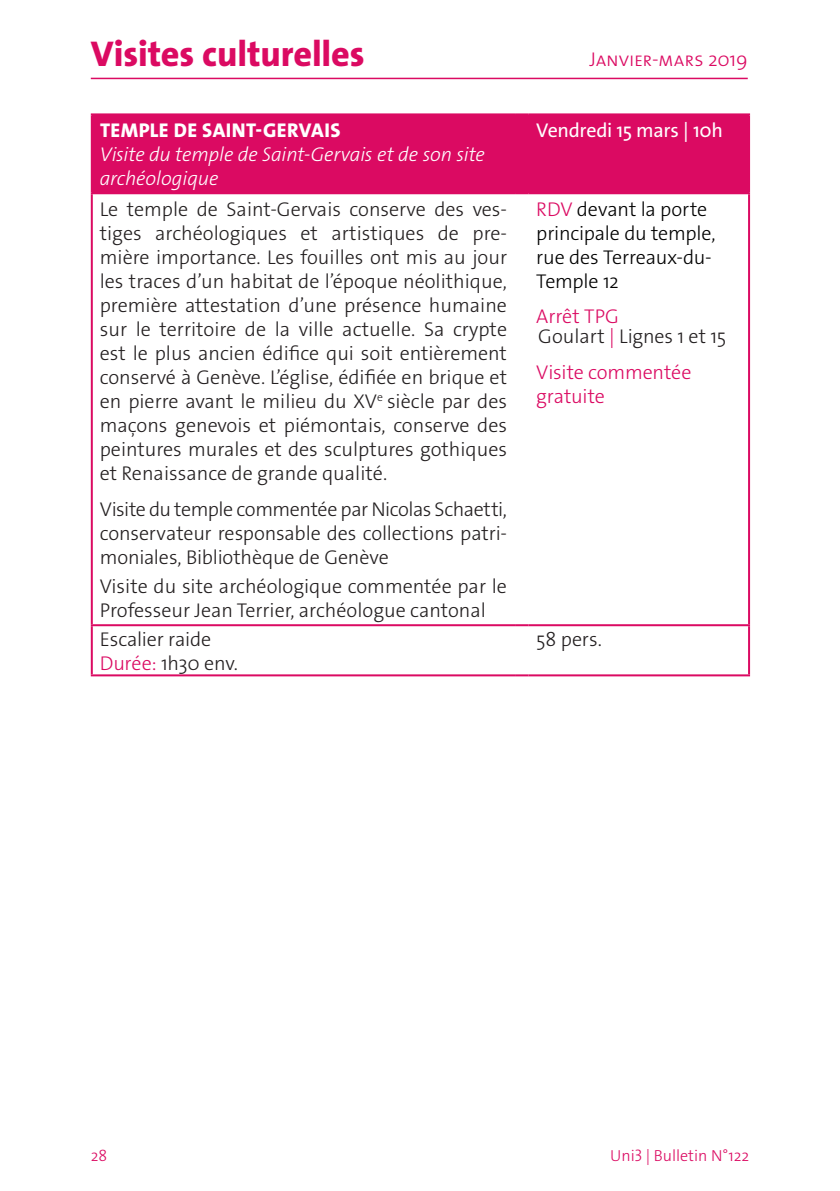
<style>
.page{position:relative;width:840px;height:1191px;background:#fff}
.page>*{position:absolute;margin:0;border:0;box-sizing:border-box;transform-origin:0 0}
.t1{font:800 36px "The Sans Os F";letter-spacing:-.005em;color:#db0a62}
.t2{font:300 20px/24px "The Sans Os F";color:#231f20}
.t3{font:300 20px/24px "The Sans Os F";letter-spacing:-.02em;color:#000}
.t4{font:italic 300 20px/24px "The Sans Os F";letter-spacing:-.01em;color:#fff}
.t5{font:300 20px/24px "The Sans Os F";letter-spacing:-.005em;color:#db0a62}
.t6{font:800 20px "The Sans Os F";letter-spacing:.025em;color:#fff}
.t7{font:20px "The Sans Os F";letter-spacing:-.015em;color:#fff}
.t8{font:300 16px "The Sans Os F";color:#db0a62}
.s1{color:#db0a62}
</style>
<div class="page">
<hr style="left:91px;top:78px;width:656px;height:1px;background:#db0a62">
<div style="left:93px;top:115px;width:654px;height:77px;background:#db0a62"></div>
<hr style="left:91px;top:194px;width:2px;height:430px;background:#db0a62">
<hr style="left:747px;top:194px;width:2px;height:430px;background:#db0a62">
<svg style="left:514px;top:113px;width:14px;height:2px"></svg>
<svg style="left:514px;top:192px;width:14px;height:2px"></svg>
<hr style="left:91px;top:624px;width:423px;height:2px;background:#db0a62">
<hr style="left:91px;top:626px;width:2px;height:48px;background:#db0a62">
<svg style="left:514px;top:624px;width:14px;height:2px"></svg>
<hr style="left:528px;top:624px;width:221px;height:2px;background:#db0a62">
<hr style="left:747px;top:626px;width:2px;height:48px;background:#db0a62">
<hr style="left:91px;top:674px;width:423px;height:2px;background:#db0a62">
<svg style="left:514px;top:674px;width:14px;height:2px"></svg>
<hr style="left:528px;top:674px;width:221px;height:2px;background:#db0a62">
<hr style="left:527px;top:115px;width:2px;height:77px;background:#db0a62">
<hr style="left:528px;top:113px;width:221px;height:2px;background:#db0a62">
<hr style="left:747px;top:115px;width:2px;height:77px;background:#db0a62">
<hr style="left:91px;top:113px;width:423px;height:2px;background:#db0a62">
<hr style="left:91px;top:115px;width:2px;height:77px;background:#db0a62">
<hr style="left:513px;top:115px;width:2px;height:77px;background:#db0a62">
<hr style="left:91px;top:192px;width:423px;height:2px;background:#db0a62">
<hr style="left:528px;top:192px;width:221px;height:2px;background:#db0a62">
<h1 class="t1" style="left:91px;top:31px;width:275px">Visites culturelles</h1>
<p class="t6" style="left:100px;top:118px;width:242px">TEMPLE DE SAINT-GERVAIS</p>
<p class="t4" style="left:100px;top:143px;width:386px">Visite du temple de Saint-Gervais et de son site archéologique</p>
<p class="t2" style="left:100px;top:197px;width:408px;text-align:justify">Le temple de Saint-Gervais conserve des ves&shy;tiges archéologiques et artistiques de pre&shy;mière importance. Les fouilles ont mis au jour les traces d’un habitat de l’époque néolithique, première attestation d’une présence humaine sur le territoire de la ville actuelle. Sa crypte est le plus ancien édifice qui soit entièrement conservé à Genève. L’église, édifiée en brique et en pierre avant le milieu du XV<sup>e</sup> siècle par des maçons genevois et piémontais, conserve des peintures murales et des sculptures gothiques et Renaissance de grande qualité.</p>
<p class="t2" style="left:100px;top:497px;width:408px;text-align:justify">Visite du temple commentée par Nicolas Schaetti, conservateur responsable des collections patri&shy;moniales, Bibliothèque de Genève</p>
<p class="t2" style="left:100px;top:574px;width:408px">Visite du site archéologique commentée par le<br>Professeur Jean Terrier, archéologue cantonal</p>
<p class="t5" style="left:589px;top:48px;width:159px">Janvier-mars 2019</p>
<p class="t7" style="left:536px;top:118px;width:188px">Vendredi 15 mars | 10h</p>
<p class="t3" style="left:536px;top:197px;width:181px"><span class="s1">RDV</span> devant la porte principale du temple, rue des Terreaux-du-<br>Temple 12</p>
<p class="t2" style="left:536px;top:307px;width:191px;line-height:20px"><span class="s1">Arrêt TPG<br></span>Goulart <span class="s1">|</span> Lignes 1 et 15</p>
<p class="t5" style="left:536px;top:360px;width:156px">Visite commentée gratuite</p>
<p class="t2" style="left:100px;top:627px;width:140px">Escalier raide<br><span class="s1">Durée:</span> 1h30 env.</p>
<p class="t2" style="left:536px;top:627px;width:67px">58 pers.</p>
<p class="t8" style="left:91px;top:1145px;width:18px">28</p>
<p class="t8" style="left:610px;top:1145px;width:140px">Uni3 | Bulletin N°122</p>
</div>
